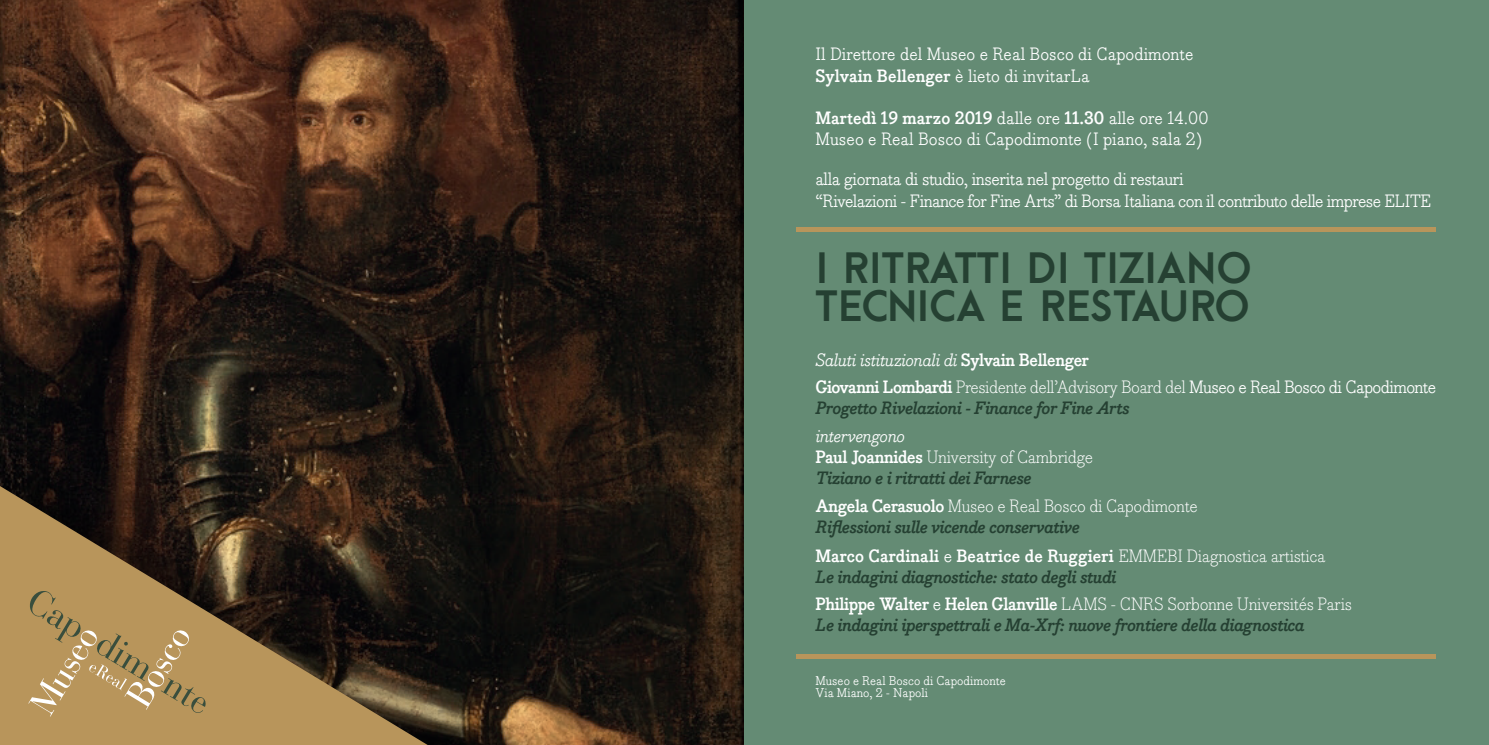
<style>
.page{position:relative;width:1489px;height:745px;background:#fff}
.page>*{position:absolute;margin:0;border:0;box-sizing:border-box;transform-origin:0 0}
.t1{font:800 40px/37.5px "Arca Majora";color:#254032}
.t2{font:italic 700 17.5px/21px "Bodoni Egyptian Pro";letter-spacing:-.025em;color:#254032}
.t3{font:17.5px/22.5px "Bodoni Egyptian Pro";color:#fff}
.t4{font:17.5px/21px "Bodoni Egyptian Pro";letter-spacing:-.025em;color:#fff}
.t5{font:700 17.5px/27.5px "Bodoni Egyptian Pro";color:#fff}
.t6{font:12.5px/12.5px "Bodoni Egyptian Pro";color:#fff}
.s1{font-weight:700}
.s2{font-weight:400;font-style:italic}
.s3{font-weight:300}
.s4{font-weight:400}
.s5{font-weight:400;color:#fff}
.s6{font-style:normal;color:#fff}
.s7{font-weight:300;font-style:normal;color:#fff}
.s8{font-weight:400;font-style:normal;color:#fff}
</style>
<div class="page">
<img style="left:0;top:0;width:690px;height:744px">
<svg style="left:690px;top:0;width:54px;height:744px;background:#231910"></svg>
<div style="left:744px;top:0;width:744px;height:744px;background:#648b74"></div>
<hr style="left:796px;top:654px;width:638px;height:3px;background:#b8955b">
<div style="left:796px;top:227px;width:638px;height:5px;background:#b8955b"></div>
<svg style="left:0;top:349px;width:632px;height:395px;background:#211912"></svg>
<svg style="left:0;top:485px;width:427px;height:259px;background:#614c30"></svg>
<svg style="left:28px;top:588px;width:178px;height:128px;background:#b39460"></svg>
<p class="t3" style="left:815px;top:43px;width:380px">Il Direttore del Museo e Real Bosco di Capodimonte<br><span class="s1">Sylvain Bellenger</span> è lieto di invitarLa</p>
<p class="t3" style="left:815px;top:109px;width:395px;line-height:21px"><span class="s1">Martedì 19 marzo 2019</span> dalle ore <span class="s1">11.30</span> alle ore 14.00<br>Museo e Real Bosco di Capodimonte (I piano, sala 2)</p>
<p class="t4" style="left:815px;top:170px;width:617px">alla giornata di studio, inserita nel progetto di restauri<br>“Rivelazioni - Finance for Fine Arts” di Borsa Italiana con il contributo delle imprese ELITE</p>
<h1 class="t1" style="left:815px;top:248px;width:437px">I RITRATTI DI TIZIANO<br>TECNICA E RESTAURO</h1>
<p class="t5" style="left:815px;top:346px;width:622px"><span class="s2">Saluti istituzionali di</span> Sylvain Bellenger<br>Giovanni Lombardi <span class="s3">Presidente dell’Advisory Board del</span> <span class="s4">Museo e Real Bosco di Capodimonte</span></p>
<p class="t2" style="left:815px;top:398px;width:315px">Progetto Rivelazioni - Finance for Fine Arts</p>
<p class="t2" style="left:815px;top:426px;width:279px"><span class="s5">intervengono<br></span><span class="s6">Paul Joannides</span> <span class="s7">University of Cambridge<br></span>Tiziano e i ritratti dei Farnese</p>
<p class="t2" style="left:815px;top:495px;width:384px"><span class="s6">Angela Cerasuolo</span> <span class="s7">Museo e Real Bosco di Capodimonte<br></span>Riflessioni sulle vicende conservative</p>
<p class="t2" style="left:815px;top:545px;width:512px"><span class="s6">Marco Cardinali</span> <span class="s8">e</span> <span class="s6">Beatrice de Ruggieri</span> <span class="s7">EMMEBI Diagnostica artistica<br></span>Le indagini diagnostiche: stato degli studi</p>
<p class="t2" style="left:815px;top:594px;width:538px"><span class="s6">Philippe Walter</span> <span class="s8">e</span> <span class="s6">Helen Glanville</span> <span class="s7">LAMS - CNRS Sorbonne Universités Paris<br></span>Le indagini iperspettrali e Ma-Xrf: nuove frontiere della diagnostica</p>
<p class="t6" style="left:815px;top:674px;width:192px">Museo e Real Bosco di Capodimonte<br>Via Miano, 2 - Napoli</p>
</div>
